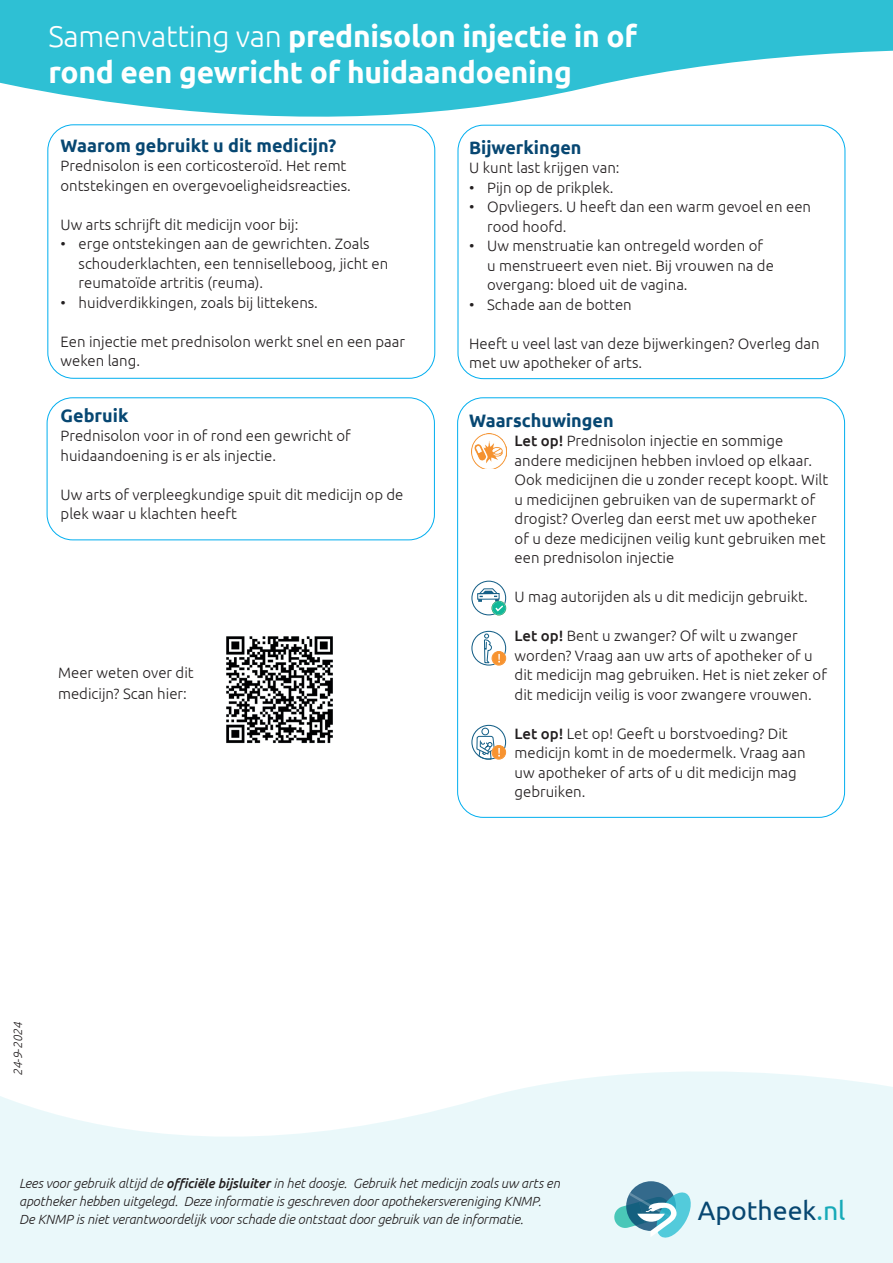
<style>
.page{position:relative;width:893px;height:1263px;background:#fff}
.page>*{position:absolute;margin:0;border:0;box-sizing:border-box;transform-origin:0 0}
.t1{font:700 30px/36px "Ubuntu";letter-spacing:-.01em;color:#fff}
.t2{font:26.7px "Ubuntu";color:#074771}
.t3{font:700 18px "Ubuntu";color:#074772}
.t4{font:300 15px/19.5px "Ubuntu";color:#231f20}
.t5{font:italic 300 13.35px/18px "Ubuntu";letter-spacing:-.005em;color:#231f20}
.t6{font:italic 300 12px "Ubuntu";color:#231f20}
.s1{font-weight:300}
.s2{font-weight:500}
.s3{color:#17aab8}
</style>
<div class="page">
<svg style="left:0;top:1071px;width:893px;height:192px;fill:#eaf8fa"></svg>
<svg style="left:0;top:0;width:893px;height:165px;fill:#2ec0d4"></svg>
<svg style="left:626px;top:1181px;width:50px;height:50px"></svg>
<svg style="left:614px;top:1192px;width:77px;height:45px"></svg>
<div style="left:458px;top:125px;width:387px;height:254px;background:#fff;border-radius:26px"></div>
<div style="left:458px;top:125px;width:387px;height:254px;border:1px solid #00aeef;border-radius:26px"></div>
<div style="left:47px;top:398px;width:388px;height:142px;border:1px solid #00aeef;border-radius:26px"></div>
<div style="left:48px;top:125px;width:387px;height:253px;background:#fff;border-radius:26px"></div>
<div style="left:48px;top:125px;width:387px;height:253px;border:1px solid #00aeef;border-radius:26px"></div>
<img style="left:471px;top:434px;width:35px;height:35px">
<svg style="left:471px;top:581px;width:35px;height:34px"></svg>
<svg style="left:471px;top:631px;width:35px;height:34px"></svg>
<svg style="left:471px;top:725px;width:35px;height:34px"></svg>
<img style="left:226px;top:636px;width:107px;height:108px">
<h1 class="t1" style="left:48px;top:17px;width:590px"><span class="s1">Samenvatting van</span> prednisolon injectie in of rond een gewricht of huidaandoening</h1>
<p class="t3" style="left:61px;top:134px;width:277px">Waarom gebruikt u dit medicijn?</p>
<p class="t4" style="left:61px;top:156px;width:292px">Prednisolon is een corticosteroïd. Het remt ontstekingen en overgevoeligheidsreacties.</p>
<p class="t4" style="left:61px;top:214px;width:239px">Uw arts schrijft dit medicijn voor bij:</p>
<p class="t4" style="left:79px;top:234px;width:311px;text-indent:-18px">• erge ontstekingen aan de gewrichten. Zoals schouderklachten, een tenniselleboog, jicht en reumatoïde artritis (reuma).</p>
<p class="t4" style="left:61px;top:292px;width:259px">• huidverdikkingen, zoals bij littekens.</p>
<p class="t4" style="left:61px;top:331px;width:346px">Een injectie met prednisolon werkt snel en een paar weken lang.</p>
<p class="t3" style="left:61px;top:404px;width:69px">Gebruik</p>
<p class="t4" style="left:61px;top:426px;width:292px">Prednisolon voor in of rond een gewricht of huidaandoening is er als injectie.</p>
<p class="t4" style="left:61px;top:484px;width:344px">Uw arts of verpleegkundige spuit dit medicijn op de plek waar u klachten heeft</p>
<p class="t4" style="left:58px;top:662px;width:137px;line-height:21px">Meer weten over dit medicijn? Scan hier:</p>
<p class="t3" style="left:469px;top:136px;width:114px">Bijwerkingen</p>
<p class="t4" style="left:469px;top:158px;width:152px">U kunt last krijgen van:</p>
<p class="t4" style="left:469px;top:177px;width:146px">• Pijn op de prikplek.</p>
<p class="t4" style="left:487px;top:197px;width:325px;text-indent:-18px">• Opvliegers. U heeft dan een warm gevoel en een rood hoofd.</p>
<p class="t4" style="left:487px;top:236px;width:288px;text-indent:-18px">• Uw menstruatie kan ontregeld worden of u menstrueert even niet. Bij vrouwen na de overgang: bloed uit de vagina.</p>
<p class="t4" style="left:469px;top:294px;width:164px">• Schade aan de botten</p>
<p class="t4" style="left:469px;top:333px;width:352px">Heeft u veel last van deze bijwerkingen? Overleg dan met uw apotheker of arts.</p>
<p class="t3" style="left:469px;top:409px;width:146px">Waarschuwingen</p>
<p class="t4" style="left:515px;top:431px;width:315px"><span class="s2">Let op!</span> Prednisolon injectie en sommige andere medicijnen hebben invloed op elkaar.<br>Ook medicijnen die u zonder recept koopt. Wilt u medicijnen gebruiken van de supermarkt of drogist? Overleg dan eerst met uw apotheker of u deze medicijnen veilig kunt gebruiken met een prednisolon injectie</p>
<p class="t4" style="left:515px;top:587px;width:295px">U mag autorijden als u dit medicijn gebruikt.</p>
<p class="t4" style="left:515px;top:626px;width:314px"><span class="s2">Let op!</span> Bent u zwanger? Of wilt u zwanger worden? Vraag aan uw arts of apotheker of u dit medicijn mag gebruiken. Het is niet zeker of dit medicijn veilig is voor zwangere vrouwen.</p>
<p class="t4" style="left:515px;top:723px;width:293px"><span class="s2">Let op!</span> Let op! Geeft u borstvoeding? Dit medicijn komt in de moedermelk. Vraag aan uw apotheker of arts of u dit medicijn mag gebruiken.</p>
<p class="t6" style="left:11px;top:1076px;width:56px;rotate:-90deg">24-9-2024</p>
<p class="t5" style="left:19px;top:1174px;width:542px">Lees voor gebruik altijd de <span class="s2">officiële bijsluiter</span> in het doosje. Gebruik het medicijn zoals uw arts en apotheker hebben uitgelegd. Deze informatie is geschreven door apothekersvereniging KNMP.<br>De KNMP is niet verantwoordelijk voor schade die ontstaat door gebruik van de informatie.</p>
<h2 class="t2" style="left:698px;top:1194px;width:149px">Apotheek<span class="s3">.nl</span></h2>
</div>
